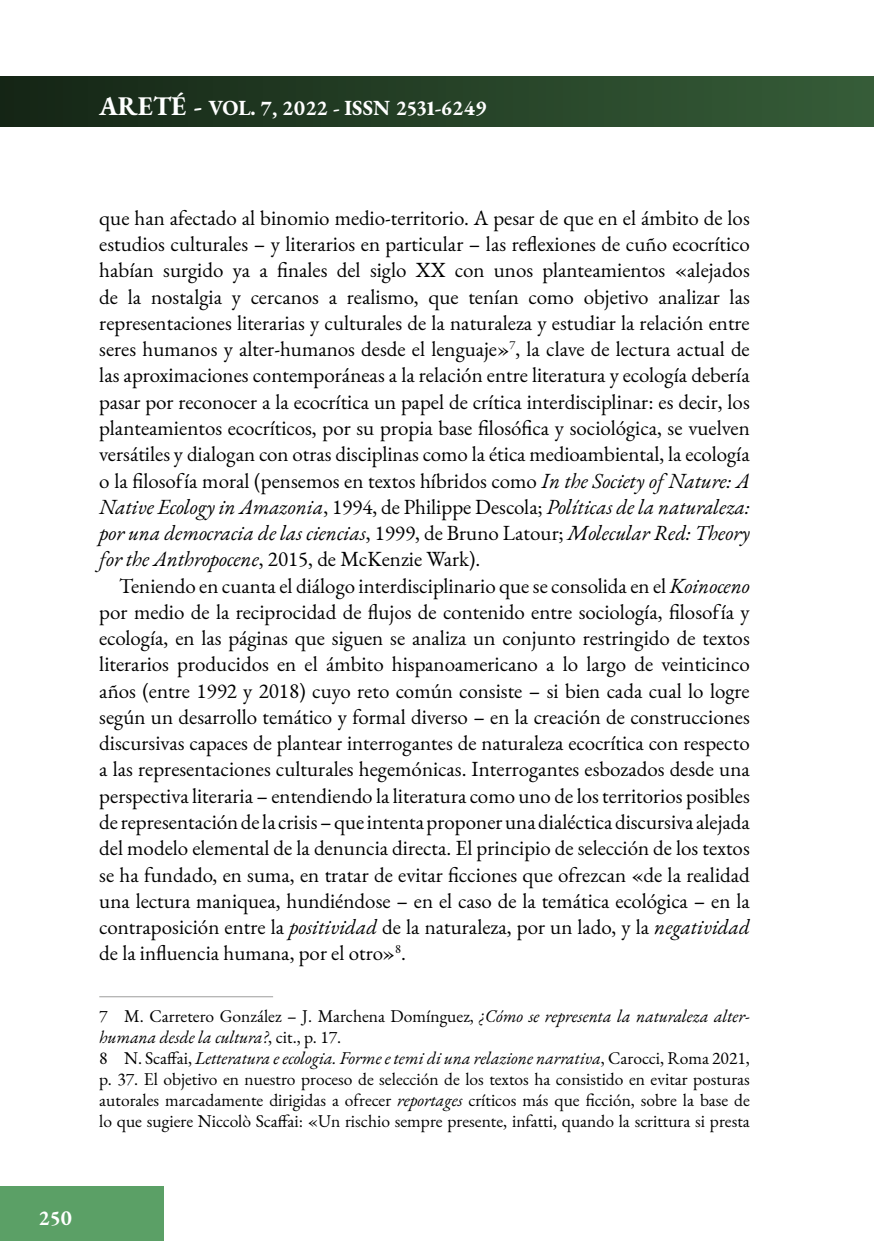
<style>
.page{position:relative;width:874px;height:1241px;background:#fff}
.page>*{position:absolute;margin:0;border:0;box-sizing:border-box;transform-origin:0 0}
.t1{font:21px/26.2px "EB Garamond";color:#000;text-align:justify}
.t2{font:700 21px "EB Garamond";color:#fff}
.t3{font:17.5px/21px "EB Garamond";color:#000}
.s1{font-size:26.25px}
.s2{font-style:italic}
</style>
<div class="page">
<div style="left:0;top:77px;width:873px;height:49px;background:linear-gradient(to right,#142515,#365d38)"></div>
<div style="left:0;top:1186px;width:164px;height:54px;background:#5ba066"></div>
<hr style="left:99px;top:996px;width:174px;height:1px;background:#9d9d9c">
<p class="t2" style="left:99px;top:94px;width:389px"><span class="s1">ARETÉ -</span> VOL. 7, 2022 - ISSN 2531-6249</p>
<p class="t1" style="left:99px;top:205px;width:651px">que han afectado al binomio medio-territorio. A pesar de que en el ámbito de los estudios culturales – y literarios en particular – las reflexiones de cuño ecocrítico habían surgido ya a finales del siglo XX con unos planteamientos «alejados de la nostalgia y cercanos a realismo, que tenían como objetivo analizar las representaciones literarias y culturales de la naturaleza y estudiar la relación entre seres humanos y alter-humanos desde el lenguaje»<sup>7</sup>, la clave de lectura actual de las aproximaciones contemporáneas a la relación entre literatura y ecología debería pasar por reconocer a la ecocrítica un papel de crítica interdisciplinar: es decir, los planteamientos ecocríticos, por su propia base filosófica y sociológica, se vuelven versátiles y dialogan con otras disciplinas como la ética medioambiental, la ecología o la filosofía moral (pensemos en textos híbridos como <span class="s2">In the Society of Nature: A Native Ecology in Amazonia</span>, 1994, de Philippe Descola; <span class="s2">Políticas de la naturaleza: por una democracia de las ciencias</span>, 1999, de Bruno Latour; <span class="s2">Molecular Red: Theory for the Anthropocene</span>, 2015, de McKenzie Wark).</p>
<p class="t1" style="left:99px;top:572px;width:651px;text-indent:20px">Teniendo en cuanta el diálogo interdisciplinario que se consolida en el <span class="s2">Koinoceno </span>por medio de la reciprocidad de flujos de contenido entre sociología, filosofía y ecología, en las páginas que siguen se analiza un conjunto restringido de textos literarios producidos en el ámbito hispanoamericano a lo largo de veinticinco años (entre 1992 y 2018) cuyo reto común consiste – si bien cada cual lo logre según un desarrollo temático y formal diverso – en la creación de construcciones discursivas capaces de plantear interrogantes de naturaleza ecocrítica con respecto a las representaciones culturales hegemónicas. Interrogantes esbozados desde una perspectiva literaria – entendiendo la literatura como uno de los territorios posibles de representación de la crisis – que intenta proponer una dialéctica discursiva alejada del modelo elemental de la denuncia directa. El principio de selección de los textos se ha fundado, en suma, en tratar de evitar ficciones que ofrezcan «de la realidad una lectura maniquea, hundiéndose – en el caso de la temática ecológica – en la contraposición entre la <span class="s2">positividad</span> de la naturaleza, por un lado, y la <span class="s2">negatividad </span>de la influencia humana, por el otro»<sup>8</sup>.</p>
<p class="t3" style="left:99px;top:1005px;width:651px">7 M. Carretero González – J. Marchena Domínguez, <span class="s2">¿Cómo se representa la naturaleza alter&shy;humana desde la cultura?</span>, cit., p. 17.<br>8 N. Scaffai, <span class="s2">Letteratura e ecologia. Forme e temi di una relazione narrativa</span>, Carocci, Roma 2021, p. 37. El objetivo en nuestro proceso de selección de los textos ha consistido en evitar posturas autorales marcadamente dirigidas a ofrecer <span class="s2">reportages</span> críticos más que ficción, sobre la base de lo que sugiere Niccolò Scaffai: «Un rischio sempre presente, infatti, quando la scrittura si presta</p>
<p class="t2" style="left:39px;top:1204px;width:35px">250</p>
</div>
